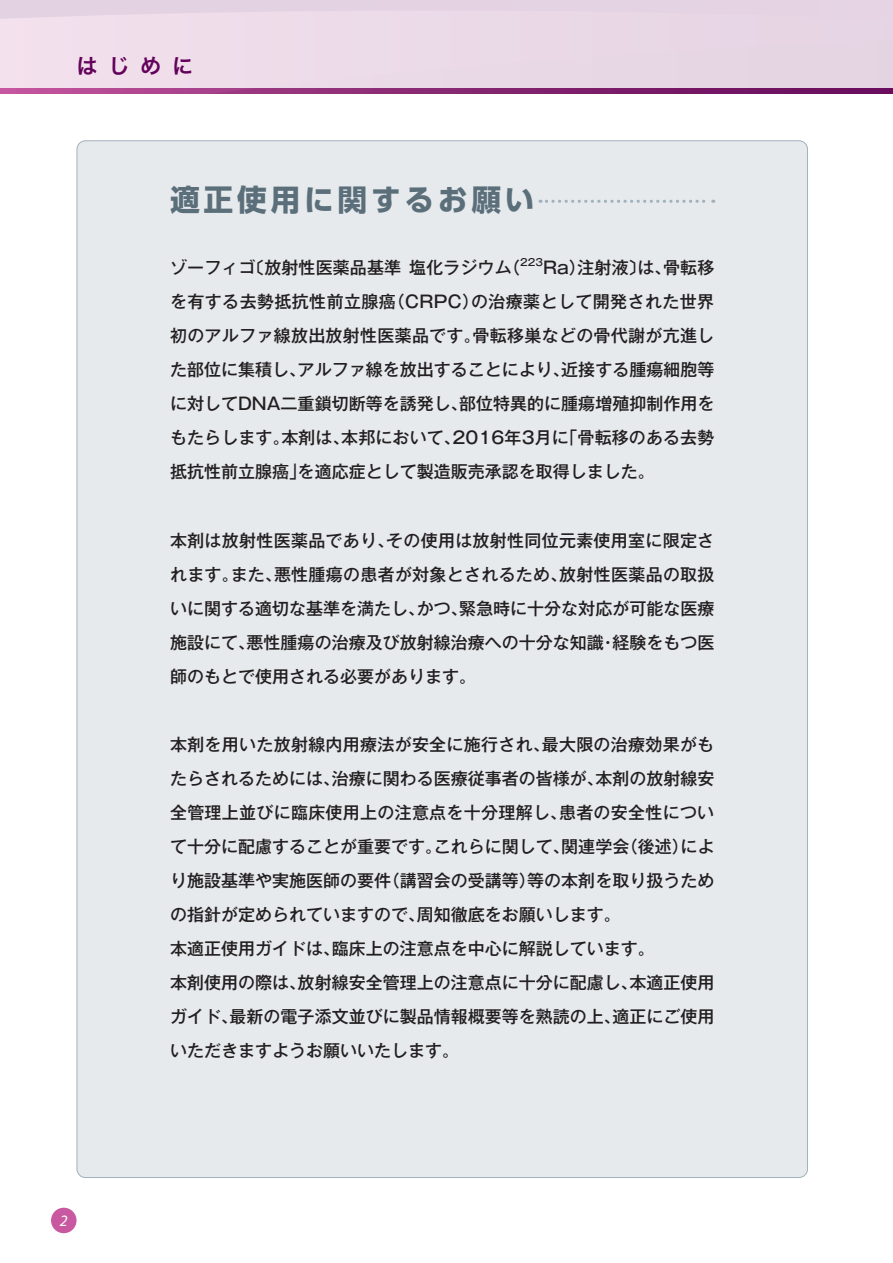
<style>
.page{position:relative;width:893px;height:1263px;background:#fff}
.page>*{position:absolute;margin:0;border:0;box-sizing:border-box;transform-origin:0 0}
.中見出し{font:700 29.7px "UD Shin Go Pro";letter-spacing:.125em;color:#5b6f7b}
.大見出し{font:21.3px "Hira Kaku Pro W6";color:#63025a}
.はじめに_本文{font:500 16.95px/34px "Gothic MB101 Pro";color:#231f20;text-align:justify}
.t1{font:italic 15.9px "Myriad Pro";color:#fff}
.はじめに_本文-2{font:500 9.9px "Gothic MB101 Pro";color:#231f20}
</style>
<div class="page">
<svg style="left:0;top:88px;width:893px;height:6px;background:#8d2b77"></svg>
<div style="left:0;top:0;width:893px;height:88px;background:#ead8e6"></div>
<div style="left:51px;top:1208px;width:26px;height:25px;background:#c859a1;border-radius:50%"></div>
<div style="left:77px;top:141px;width:730px;height:1036px;background:#e7eaed;border-radius:9px"></div>
<svg style="left:540px;top:200px;width:174px;height:3px"></svg>
<p class="大見出し" style="left:77px;top:47px;width:118px">はじめに</p>
<p class="中見出し" style="left:170px;top:176px;width:366px">適正使用に関するお願い</p>
<p class="はじめに_本文" style="left:170px;top:249px;width:352px">ゾーフィゴ〔放射性医薬品基準 塩化ラジウム（</p>
<p class="はじめに_本文-2" style="left:520px;top:254px;width:24px">223</p>
<p class="はじめに_本文" style="left:170px;top:249px;width:546px;text-indent:373px">Ra）注射液〕は、骨転移を有する去勢抵抗性前立腺癌（CRPC）の治療薬として開発された世界初のアルファ線放出放射性医薬品です。骨転移巣などの骨代謝が亢進した部位に集積し、アルファ線を放出することにより、近接する腫瘍細胞等に対してDNA二重鎖切断等を誘発し、部位特異的に腫瘍増殖抑制作用をもたらします。本剤は、本邦において、2016年3月に「骨転移のある去勢抵抗性前立腺癌」を適応症として製造販売承認を取得しました。</p>
<p class="はじめに_本文" style="left:170px;top:521px;width:546px">本剤は放射性医薬品であり、その使用は放射性同位元素使用室に限定されます。また、悪性腫瘍の患者が対象とされるため、放射性医薬品の取扱いに関する適切な基準を満たし、かつ、緊急時に十分な対応が可能な医療施設にて、悪性腫瘍の治療及び放射線治療への十分な知識・経験をもつ医師のもとで使用される必要があります。</p>
<p class="はじめに_本文" style="left:170px;top:725px;width:546px">本剤を用いた放射線内用療法が安全に施行され、最大限の治療効果がもたらされるためには、治療に関わる医療従事者の皆様が、本剤の放射線安全管理上並びに臨床使用上の注意点を十分理解し、患者の安全性について十分に配慮することが重要です。これらに関して、関連学会（後述）により施設基準や実施医師の要件（講習会の受講等）等の本剤を取り扱うための指針が定められていますので、周知徹底をお願いします。</p>
<p class="はじめに_本文" style="left:170px;top:929px;width:486px">本適正使用ガイドは、臨床上の注意点を中心に解説しています。</p>
<p class="はじめに_本文" style="left:170px;top:963px;width:546px">本剤使用の際は、放射線安全管理上の注意点に十分に配慮し、本適正使用ガイド、最新の電子添文並びに製品情報概要等を熟読の上、適正にご使用いただきますようお願いいたします。</p>
<p class="t1" style="left:60px;top:1211px;width:9px">2</p>
</div>
